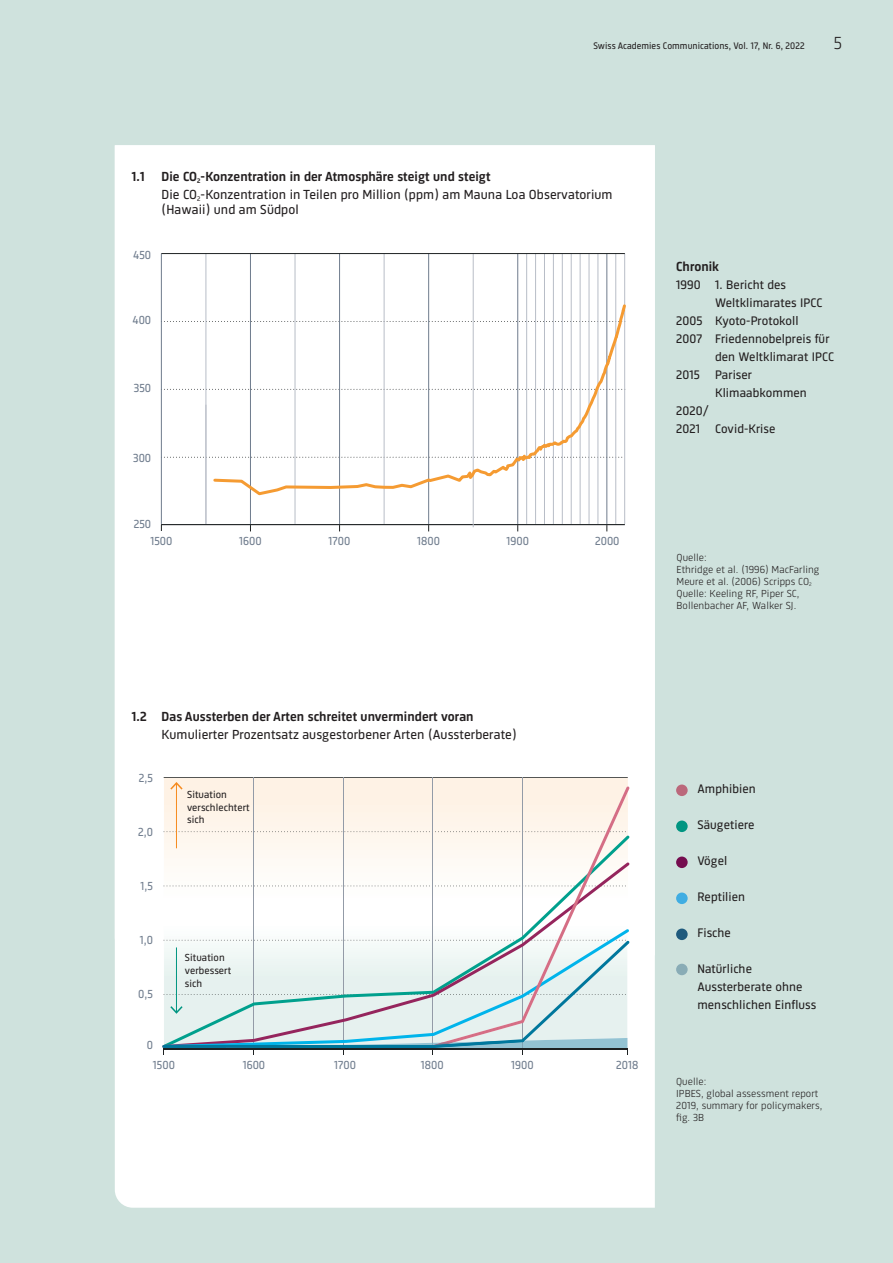
<style>
.page{position:relative;width:893px;height:1263px;background:#cfe2dd}
.page>*{position:absolute;margin:0;border:0;box-sizing:border-box;transform-origin:0 0}
.t1{font:300 18px "Sinews Sans Pro";color:#231f20}
.t2{font:13.5px/18px "Sinews Sans Pro";letter-spacing:.005em;color:#231f20;scale:1.04 1}
.t3{font:500 13.5px "Sinews Sans Pro";letter-spacing:.005em;color:#231f20;scale:1.04 1}
.t4{font:12.75px/18px "Sinews Sans Pro";letter-spacing:.005em;color:#231f20;scale:1.04 1}
.t5{font:12px "Sinews Sans Pro";color:#6f7c8d}
.t6{font:300 10.5px/12px "Sinews Sans Pro";letter-spacing:.005em;color:#231f20;scale:1.04 1}
.t7{font:10.5px/12.6px "Sinews Sans Pro";letter-spacing:.005em;color:#231f20;scale:1.04 1}
.t8{font:9.75px "Sinews Sans Pro";letter-spacing:.005em;color:#231f20}
.s1{font-weight:500}
</style>
<div class="page">
<div style="left:115px;top:955px;width:540px;height:253px;background:#fff"></div>
<div style="left:115px;top:145px;width:540px;height:810px;background:#fff"></div>
<svg style="left:162px;top:457px;width:50px;height:1px"></svg>
<svg style="left:162px;top:321px;width:50px;height:1px"></svg>
<svg style="left:162px;top:389px;width:50px;height:1px"></svg>
<hr style="left:161px;top:524px;width:464px;height:1px;background:#1d2122">
<hr style="left:161px;top:254px;width:1px;height:270px;background:#6f7c8d">
<hr style="left:562px;top:254px;width:1px;height:270px;background:#b8bdc7">
<hr style="left:607px;top:254px;width:1px;height:270px;background:#6f7c8d">
<hr style="left:571px;top:254px;width:1px;height:270px;background:#b8bdc7">
<hr style="left:580px;top:254px;width:1px;height:270px;background:#b8bdc7">
<hr style="left:589px;top:254px;width:1px;height:270px;background:#b8bdc7">
<hr style="left:598px;top:254px;width:1px;height:270px;background:#b8bdc7">
<hr style="left:526px;top:254px;width:1px;height:270px;background:#b8bdc7">
<hr style="left:535px;top:254px;width:1px;height:270px;background:#b8bdc7">
<hr style="left:544px;top:254px;width:1px;height:270px;background:#b8bdc7">
<hr style="left:553px;top:254px;width:1px;height:270px;background:#b8bdc7">
<hr style="left:615px;top:254px;width:1px;height:270px;background:#b8bdc7">
<hr style="left:624px;top:254px;width:1px;height:270px;background:#b8bdc7">
<hr style="left:250px;top:254px;width:1px;height:270px;background:#6f7c8d">
<hr style="left:339px;top:254px;width:1px;height:270px;background:#6f7c8d">
<hr style="left:428px;top:254px;width:1px;height:270px;background:#6f7c8d">
<hr style="left:517px;top:254px;width:1px;height:270px;background:#6f7c8d">
<hr style="left:473px;top:254px;width:1px;height:273px;background:#b8bdc7">
<hr style="left:384px;top:254px;width:1px;height:270px;background:#b8bdc7">
<hr style="left:295px;top:254px;width:1px;height:270px;background:#b8bdc7">
<hr style="left:206px;top:254px;width:1px;height:270px;background:#b8bdc7">
<hr style="left:161px;top:253px;width:464px;height:1px;background:#1d2122">
<svg style="left:212px;top:302px;width:416px;height:195px;background:#faf8f6"></svg>
<div style="left:164px;top:778px;width:464px;height:8px;background:#fef2e5"></div>
<hr style="left:164px;top:777px;width:464px;height:1px;background:#1d2122">
<hr style="left:253px;top:777px;width:1px;height:271px;background:#939ba7">
<hr style="left:343px;top:777px;width:1px;height:271px;background:#939ba7">
<hr style="left:433px;top:777px;width:1px;height:271px;background:#939ba7">
<hr style="left:522px;top:777px;width:1px;height:271px;background:#939ba7">
<svg style="left:162px;top:786px;width:468px;height:155px;background:#faf5f0"></svg>
<svg style="left:162px;top:941px;width:468px;height:107px;background:#dbe8e9"></svg>
<svg style="left:164px;top:1038px;width:464px;height:17px;background:#9cc2cf"></svg>
<hr style="left:164px;top:1048px;width:463px;height:1px;background:#1d2122">
<div style="left:676px;top:784px;width:12px;height:12px;background:#bb687b;border-radius:50%"></div>
<div style="left:676px;top:892px;width:12px;height:12px;background:#40ade2;border-radius:50%"></div>
<div style="left:676px;top:820px;width:12px;height:12px;background:#009581;border-radius:50%"></div>
<div style="left:676px;top:856px;width:12px;height:12px;background:#750d4f;border-radius:50%"></div>
<div style="left:676px;top:928px;width:12px;height:12px;background:#1f5a7d;border-radius:50%"></div>
<div style="left:676px;top:964px;width:12px;height:11px;background:#89acb6;border-radius:50%"></div>
<hr style="left:176px;top:783px;width:1px;height:65px;background:#f68b1f">
<svg style="left:169px;top:781px;width:15px;height:10px"></svg>
<hr style="left:176px;top:947px;width:1px;height:66px;background:#009581">
<svg style="left:169px;top:1004px;width:15px;height:11px"></svg>
<p class="t8" style="left:593px;top:39px;width:213px">Swiss Academies Communications, Vol. 17, Nr. 6, 2022</p>
<h1 class="t1" style="left:834px;top:30px;width:10px">5</h1>
<p class="t2" style="left:162px;top:167px;width:435px;text-indent:-30px"><span class="s1">1.1 Die CO</span><sub>2</sub><span class="s1">-Konzentration in der Atmosphäre steigt und steigt<br></span>Die CO<sub>2</sub>-Konzentration in Teilen pro Million (ppm) am Mauna Loa Observatorium</p>
<p class="t2" style="left:162px;top:200px;width:133px">(Hawaii) und am Südpol</p>
<p class="t5" style="left:133px;top:246px;width:19px">450</p>
<p class="t5" style="left:132px;top:311px;width:20px">400</p>
<p class="t5" style="left:134px;top:379px;width:19px">350</p>
<p class="t5" style="left:133px;top:449px;width:20px">300</p>
<p class="t5" style="left:134px;top:515px;width:19px">250</p>
<p class="t5" style="left:150px;top:533px;width:24px">1500</p>
<p class="t5" style="left:239px;top:533px;width:24px">1600</p>
<p class="t5" style="left:329px;top:533px;width:23px">1700</p>
<p class="t5" style="left:417px;top:533px;width:24px">1800</p>
<p class="t5" style="left:506px;top:533px;width:24px">1900</p>
<p class="t5" style="left:595px;top:533px;width:26px">2000</p>
<p class="t3" style="left:676px;top:257px;width:43px">Chronik</p>
<p class="t4" style="left:676px;top:275px;width:107px">1990 1. Bericht des</p>
<p class="t4" style="left:715px;top:293px;width:105px">Weltklimarates IPCC</p>
<p class="t4" style="left:676px;top:311px;width:119px">2005 Kyoto-Protokoll</p>
<p class="t4" style="left:676px;top:329px;width:149px">2007 Friedennobelpreis für</p>
<p class="t4" style="left:715px;top:347px;width:116px">den Weltklimarat IPCC</p>
<p class="t4" style="left:676px;top:365px;width:75px">2015 Pariser</p>
<p class="t4" style="left:715px;top:383px;width:90px">Klimaabkommen</p>
<p class="t4" style="left:676px;top:401px;width:33px">2020/</p>
<p class="t4" style="left:676px;top:419px;width:97px">2021 Covid-Krise</p>
<p class="t6" style="left:676px;top:551px;width:139px">Quelle:<br>Ethridge et al. (1996) MacFarling<br>Meure et al. (2006) Scripps CO<sub>2<br></sub>Quelle: Keeling RF, Piper SC,<br>Bollenbacher AF, Walker SJ.</p>
<p class="t3" style="left:132px;top:707px;width:330px">1.2 Das Aussterben der Arten schreitet unvermindert voran</p>
<p class="t2" style="left:162px;top:725px;width:343px">Kumulierter Prozentsatz ausgestorbener Arten (Aussterberate)</p>
<p class="t5" style="left:139px;top:769px;width:16px">2,5</p>
<p class="t5" style="left:138px;top:823px;width:16px">2,0</p>
<p class="t5" style="left:140px;top:877px;width:14px">1,5</p>
<p class="t5" style="left:140px;top:931px;width:15px">1,0</p>
<p class="t5" style="left:138px;top:986px;width:16px">0,5</p>
<p class="t5" style="left:147px;top:1036px;width:8px">0</p>
<p class="t7" style="left:187px;top:787px;width:62px">Situation verschlechtert sich</p>
<p class="t7" style="left:185px;top:951px;width:46px">Situation verbessert sich</p>
<p class="t5" style="left:153px;top:1056px;width:24px">1500</p>
<p class="t5" style="left:243px;top:1056px;width:24px">1600</p>
<p class="t5" style="left:511px;top:1056px;width:24px">1900</p>
<p class="t5" style="left:616px;top:1056px;width:24px">2018</p>
<p class="t5" style="left:334px;top:1056px;width:23px">1700</p>
<p class="t5" style="left:421px;top:1056px;width:24px">1800</p>
<p class="t4" style="left:697px;top:779px;width:58px">Amphibien</p>
<p class="t4" style="left:697px;top:815px;width:56px">Säugetiere</p>
<p class="t4" style="left:697px;top:851px;width:30px">Vögel</p>
<p class="t4" style="left:697px;top:887px;width:47px">Reptilien</p>
<p class="t4" style="left:697px;top:923px;width:34px">Fische</p>
<p class="t4" style="left:697px;top:959px;width:116px">Natürliche<br>Aussterberate ohne menschlichen Einfluss</p>
<p class="t6" style="left:676px;top:1074px;width:142px">Quelle:<br>IPBES, global assessment report<br>2019, summary for policymakers, fig. 3B</p>
</div>
